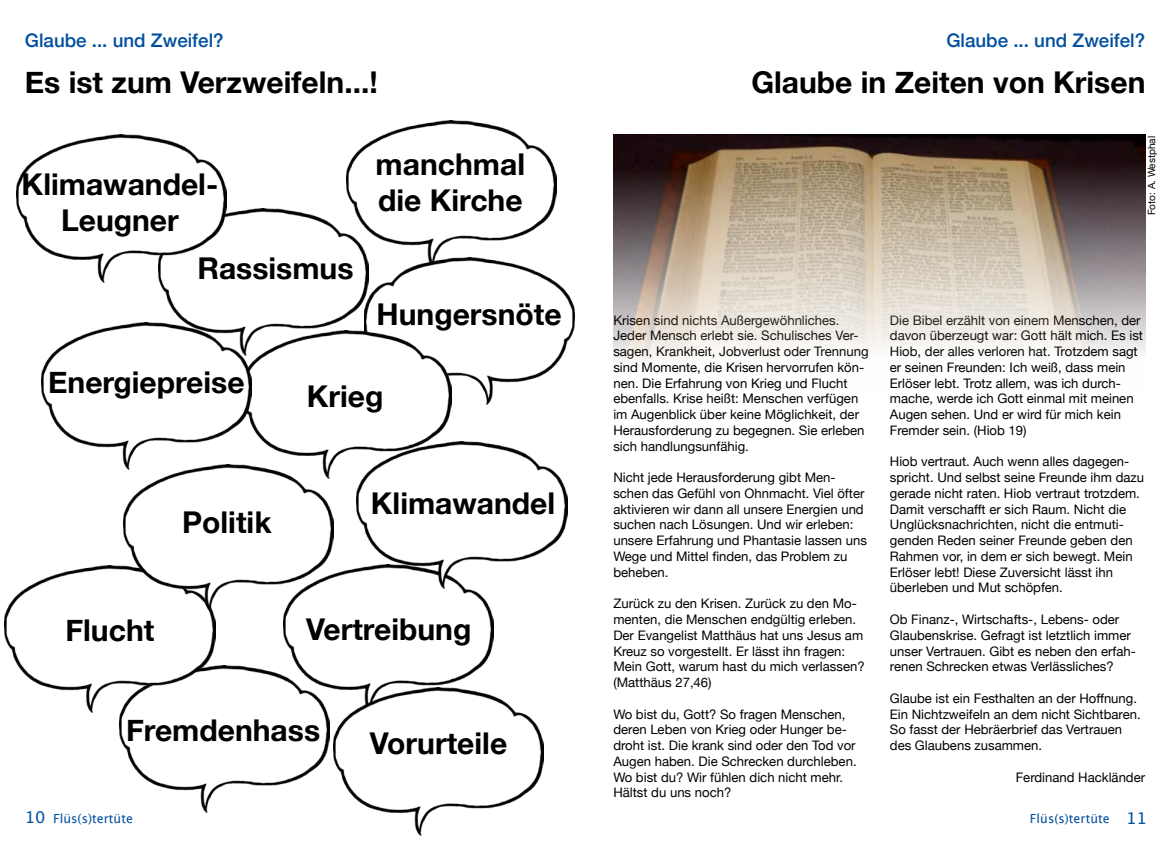
<style>
.page{position:relative;width:1170px;height:851px;background:#fff}
.page>*{position:absolute;margin:0;border:0;box-sizing:border-box;transform-origin:0 0}
.t1{font:700 30px/36px "Helvetica Neue";color:#000;text-align:center}
.t2{font:500 18.75px "Helvetica Neue";color:#004f9f}
.t3{font:13.12px/15.8px "Helvetica Neue";color:#000}
.t4{font:12.5px "Lucida Grande";color:#004f9f}
.t5{font:10px "Helvetica Neue";color:#000}
.s1{font-size:16.25px}
</style>
<div class="page">
<img style="left:346px;top:120px;width:210px;height:137px">
<img style="left:368px;top:257px;width:206px;height:147px">
<img style="left:119px;top:665px;width:210px;height:147px">
<img style="left:159px;top:208px;width:209px;height:123px">
<img style="left:252px;top:331px;width:199px;height:133px">
<img style="left:283px;top:568px;width:211px;height:144px">
<img style="left:5px;top:565px;width:210px;height:147px">
<img style="left:357px;top:441px;width:210px;height:147px">
<img style="left:41px;top:322px;width:211px;height:142px">
<img style="left:17px;top:135px;width:210px;height:147px">
<img style="left:123px;top:464px;width:211px;height:148px">
<img style="left:333px;top:687px;width:210px;height:148px">
<img style="left:613px;top:135px;width:531px;height:225px">
<h2 class="t2" style="left:25px;top:25px;width:200px">Glaube ... und Zweifel?</h2>
<h2 class="t2" style="left:946px;top:25px;width:200px">Glaube ... und Zweifel?</h2>
<h1 class="t1" style="left:25px;top:65px;width:354px">Es ist zum Verzweifeln...!</h1>
<h1 class="t1" style="left:751px;top:65px;width:395px">Glaube in Zeiten von Krisen</h1>
<h1 class="t1" style="left:22px;top:166px;width:198px">Klimawandel-<br>Leugner</h1>
<h1 class="t1" style="left:197px;top:251px;width:158px">Rassismus</h1>
<h1 class="t1" style="left:375px;top:147px;width:151px;text-align:left">manchmal die Kirche</h1>
<h1 class="t1" style="left:376px;top:297px;width:187px">Hungersnöte</h1>
<h1 class="t1" style="left:48px;top:365px;width:198px">Energiepreise</h1>
<h1 class="t1" style="left:182px;top:505px;width:91px">Politik</h1>
<h1 class="t1" style="left:65px;top:613px;width:90px">Flucht</h1>
<h1 class="t1" style="left:307px;top:378px;width:78px">Krieg</h1>
<h1 class="t1" style="left:371px;top:485px;width:186px">Klimawandel</h1>
<h1 class="t1" style="left:306px;top:612px;width:167px">Vertreibung</h1>
<h1 class="t1" style="left:126px;top:713px;width:195px">Fremdenhass</h1>
<h1 class="t1" style="left:370px;top:726px;width:139px">Vorurteile</h1>
<p class="t5" style="left:1144px;top:215px;width:81px;rotate:-90deg">Foto: A. Westphal</p>
<p class="t3" style="left:613px;top:313px;width:257px">Krisen sind nichts Außergewöhnliches.<br>Jeder Mensch erlebt sie. Schulisches Ver&shy;sagen, Krankheit, Jobverlust oder Trennung sind Momente, die Krisen hervorrufen kön&shy;nen. Die Erfahrung von Krieg und Flucht ebenfalls. Krise heißt: Menschen verfügen im Augenblick über keine Möglichkeit, der Herausforderung zu begegnen. Sie erleben sich handlungsunfähig.</p>
<p class="t3" style="left:613px;top:470px;width:255px">Nicht jede Herausforderung gibt Men&shy;schen das Gefühl von Ohnmacht. Viel öfter aktivieren wir dann all unsere Energien und suchen nach Lösungen. Und wir erleben: unsere Erfahrung und Phantasie lassen uns Wege und Mittel finden, das Problem zu beheben.</p>
<p class="t3" style="left:613px;top:596px;width:253px">Zurück zu den Krisen. Zurück zu den Mo&shy;menten, die Menschen endgültig erleben.<br>Der Evangelist Matthäus hat uns Jesus am Kreuz so vorgestellt. Er lässt ihn fragen:<br>Mein Gott, warum hast du mich verlassen? (Matthäus 27,46)</p>
<p class="t3" style="left:613px;top:706px;width:245px">Wo bist du, Gott? So fragen Menschen, deren Leben von Krieg oder Hunger be&shy;droht ist. Die krank sind oder den Tod vor Augen haben. Die Schrecken durchleben.<br>Wo bist du? Wir fühlen dich nicht mehr.<br>Hältst du uns noch?</p>
<p class="t3" style="left:889px;top:313px;width:255px">Die Bibel erzählt von einem Menschen, der davon überzeugt war: Gott hält mich. Es ist Hiob, der alles verloren hat. Trotzdem sagt er seinen Freunden: Ich weiß, dass mein Erlöser lebt. Trotz allem, was ich durch&shy;mache, werde ich Gott einmal mit meinen Augen sehen. Und er wird für mich kein Fremder sein. (Hiob 19)</p>
<p class="t3" style="left:889px;top:454px;width:256px">Hiob vertraut. Auch wenn alles dagegen&shy;spricht. Und selbst seine Freunde ihm dazu gerade nicht raten. Hiob vertraut trotzdem.<br>Damit verschafft er sich Raum. Nicht die Unglücksnachrichten, nicht die entmuti&shy;genden Reden seiner Freunde geben den Rahmen vor, in dem er sich bewegt. Mein Erlöser lebt! Diese Zuversicht lässt ihn überleben und Mut schöpfen.</p>
<p class="t3" style="left:889px;top:612px;width:247px">Ob Finanz-, Wirtschafts-, Lebens- oder Glaubenskrise. Gefragt ist letztlich immer unser Vertrauen. Gibt es neben den erfah&shy;renen Schrecken etwas Verlässliches?</p>
<p class="t3" style="left:889px;top:691px;width:252px">Glaube ist ein Festhalten an der Hoffnung.<br>Ein Nichtzweifeln an dem nicht Sichtbaren.<br>So fasst der Hebräerbrief das Vertrauen des Glaubens zusammen.</p>
<p class="t3" style="left:1015px;top:769px;width:131px">Ferdinand Hackländer</p>
<p class="t4" style="left:25px;top:810px;width:110px"><span class="s1">10</span> Flüs(s)tertüte</p>
<p class="t4" style="left:1029px;top:810px;width:118px">Flüs(s)tertüte <span class="s1">11</span></p>
</div>
